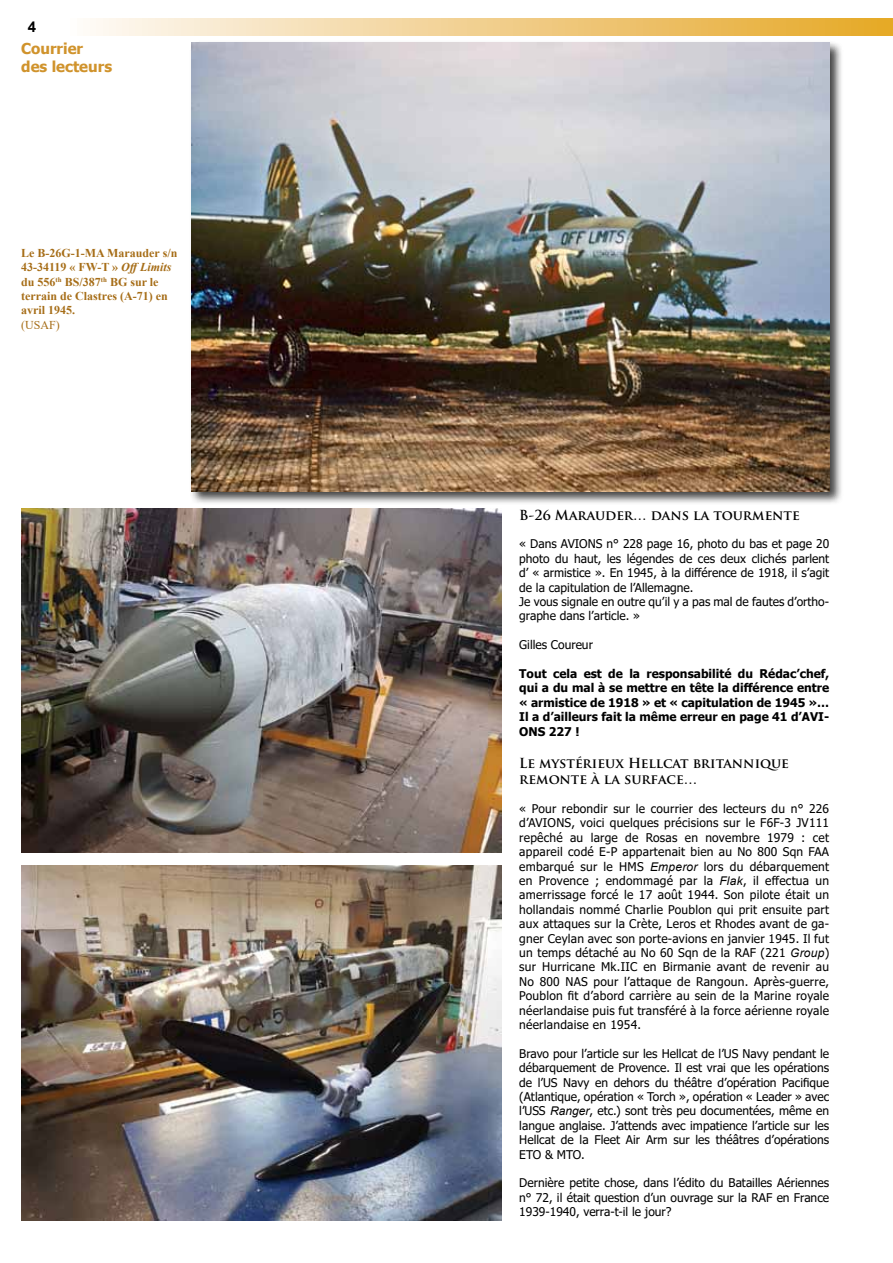
<style>
.page{position:relative;width:893px;height:1263px;background:#fff}
.page>*{position:absolute;margin:0;border:0;box-sizing:border-box;transform-origin:0 0}
.t1{font:700 15px/18px "Tahoma";color:#d0932c}
.t2{font:700 15px "Arial";color:#000}
.t3{font:700 13.5px/16.2px "Trajan Pro";color:#000}
.t4{font:12px/14.4px "Tahoma";color:#000;text-align:justify}
.t5{font:700 12px/14.4px "Tahoma";color:#000;text-align:justify}
.t6{font:700 12px/14.4px "Times New Roman";color:#a66d17}
.t7{font:12px "Times New Roman";color:#a66d17}
.s1{font-style:italic}
.s2{font-family:"Arial";font-style:italic}
</style>
<div class="page">
<div style="left:64px;top:19px;width:829px;height:17px;background:linear-gradient(to right,#fefaf9,#e5a727)"></div>
<img style="left:21px;top:508px;width:480px;height:344px">
<img style="left:21px;top:865px;width:480px;height:356px">
<div style="left:189px;top:40px;width:654px;height:465px;background:#000;opacity:.75"></div>
<img style="left:191px;top:43px;width:638px;height:448px">
<p class="t2" style="left:28px;top:16px;width:10px">4</p>
<p class="t1" style="left:21px;top:40px;width:92px">Courrier des lecteurs</p>
<p class="t6" style="left:21px;top:245px;width:158px">Le B-26G-1-MA Marauder s/n<br>43-34119 « FW-T » <span class="s1">OffLimits </span>du 556<sup>th</sup> BS/387<sup>th</sup> BG sur le terrain de Clastres (A-71) en avril 1945.</p>
<p class="t7" style="left:21px;top:316px;width:40px">(USAF)</p>
<p class="t3" style="left:519px;top:507px;width:282px">B-26 Marauder… dans la tourmente</p>
<p class="t4" style="left:519px;top:537px;width:311px;text-align:left">« Dans AVIONS n° 228 page 16, photo du bas et page 20 photo du haut, les légendes de ces deux clichés parlent d’ « armistice ». En 1945, à la différence de 1918, il s’agit de la capitulation de l’Allemagne.<br>Je vous signale en outre qu’il y a pas mal de fautes d’ortho&shy;graphe dans l’article. »</p>
<p class="t4" style="left:519px;top:638px;width:75px">Gilles Coureur</p>
<p class="t5" style="left:519px;top:667px;width:311px">Tout cela est de la responsabilité du Rédac’chef, qui a du mal à se mettre en tête la différence entre « armistice de 1918 » et « capitulation de 1945 »… Il a d’ailleurs fait la même erreur en page 41 d’AVI-ONS 227 !</p>
<p class="t3" style="left:519px;top:755px;width:271px">Le mystérieux Hellcat britannique remonte à la surface…</p>
<p class="t4" style="left:519px;top:802px;width:311px">« Pour rebondir sur le courrier des lecteurs du n° 226 d’AVIONS, voici quelques précisions sur le F6F-3 JV111 repêché au large de Rosas en novembre 1979 : cet appareil codé E-P appartenait bien au No 800 Sqn FAA embarqué sur le HMS <span class="s2">Emperor</span> lors du débarquement en Provence ; endommagé par la <span class="s2">Flak</span>, il effectua un amerrissage forcé le 17 août 1944. Son pilote était un hollandais nommé Charlie Poublon qui prit ensuite part aux attaques sur la Crète, Leros et Rhodes avant de ga&shy;gner Ceylan avec son porte-avions en janvier 1945. Il fut un temps détaché au No 60 Sqn de la RAF (221 <span class="s2">Group</span>) sur Hurricane Mk.IIC en Birmanie avant de revenir au No 800 NAS pour l’attaque de Rangoun. Après-guerre, Poublon fit d’abord carrière au sein de la Marine royale néerlandaise puis fut transféré à la force aérienne royale néerlandaise en 1954.</p>
<p class="t4" style="left:519px;top:1047px;width:311px">Bravo pour l’article sur les Hellcat de l’US Navy pendant le débarquement de Provence. Il est vrai que les opérations de l’US Navy en dehors du théâtre d’opération Pacifique (Atlantique, opération « Torch », opération « Leader » avec l’USS <span class="s2">Ranger</span>, etc.) sont très peu documentées, même en langue anglaise. J’attends avec impatience l’article sur les Hellcat de la Fleet Air Arm sur les théâtres d’opérations ETO &amp; MTO.</p>
<p class="t4" style="left:519px;top:1176px;width:311px">Dernière petite chose, dans l’édito du Batailles Aériennes n° 72, il était question d’un ouvrage sur la RAF en France 1939-1940, verra-t-il le jour?</p>
</div>
